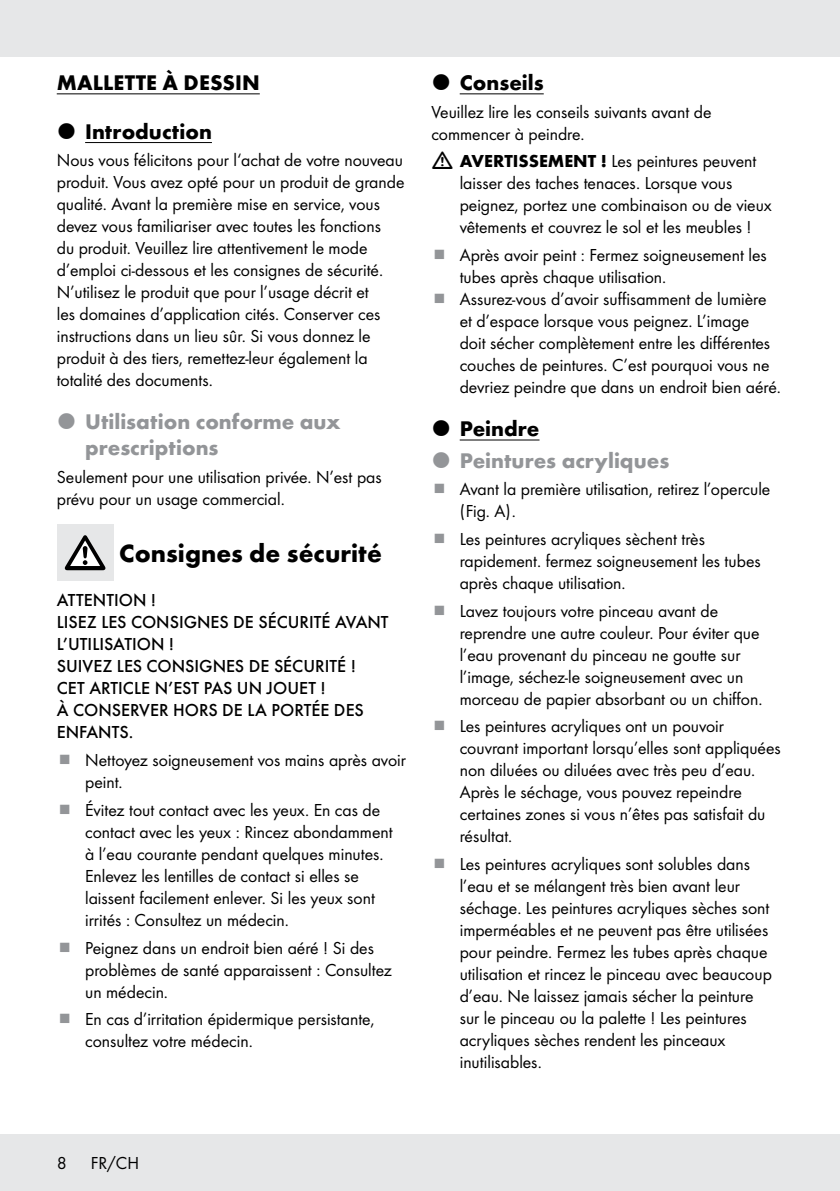
<style>
.page{position:relative;width:840px;height:1191px;background:#fff}
.page>*{position:absolute;margin:0;border:0;box-sizing:border-box;transform-origin:0 0}
.t1{font:700 26px "Futura";color:#000}
.t2{font:700 22px/26px "Futura";color:#939598}
.t3{font:700 22px "Futura";color:#000}
.t4{font:18px/22px "Futura Boo";color:#000}
.t5{font:500 18px/22px "Futura";color:#000}
.s1{font-family:"Futura";font-weight:700}
</style>
<div class="page">
<div style="left:0;top:1134px;width:839px;height:57px;background:#e6e7e8"></div>
<div style="left:0;top:0;width:839px;height:57px;background:#e6e7e8"></div>
<hr style="left:57px;top:93px;width:203px;height:1px;background:#000">
<hr style="left:85px;top:142px;width:127px;height:1px;background:#000">
<div style="left:57px;top:524px;width:56px;height:57px;background:#e6e7e8"></div>
<svg style="left:65px;top:535px;width:40px;height:35px"></svg>
<hr style="left:459px;top:93px;width:84px;height:1px;background:#000">
<hr style="left:459px;top:439px;width:80px;height:1px;background:#000">
<p class="t3" style="left:57px;top:66px;width:204px">MALLETTE À DESSIN</p>
<p class="t3" style="left:85px;top:115px;width:128px">Introduction</p>
<p class="t4" style="left:57px;top:148px;width:349px">Nous vous félicitons pour l‘achat de votre nouveau produit. Vous avez opté pour un produit de grande qualité. Avant la première mise en service, vous devez vous familiariser avec toutes les fonctions<br>du produit. Veuillez lire attentivement le mode d’emploi ci-dessous et les consignes de sécurité.<br>N’utilisez le produit que pour l’usage décrit et<br>les domaines d’application cités. Conserver ces instructions dans un lieu sûr. Si vous donnez le produit à des tiers, remettez-leur également la totalité des documents.</p>
<p class="t2" style="left:85px;top:407px;width:257px">Utilisation conforme aux prescriptions</p>
<p class="t4" style="left:57px;top:465px;width:326px">Seulement pour une utilisation privée. N’est pas prévu pour un usage commercial.</p>
<h1 class="t1" style="left:119px;top:534px;width:264px">Consignes de sécurité</h1>
<p class="t5" style="left:57px;top:588px;width:333px">ATTENTION !<br>LISEZ LES CONSIGNES DE SÉCURITÉ AVANT<br>L’UTILISATION !<br>SUIVEZ LES CONSIGNES DE SÉCURITÉ !<br>CET ARTICLE N’EST PAS UN JOUET !<br>À CONSERVER HORS DE LA PORTÉE DES<br>ENFANTS.</p>
<p class="t4" style="left:85px;top:748px;width:322px">Nettoyez soigneusement vos mains après avoir peint.</p>
<p class="t4" style="left:85px;top:798px;width:309px">Évitez tout contact avec les yeux. En cas de contact avec les yeux : Rincez abondamment à l’eau courante pendant quelques minutes.<br>Enlevez les lentilles de contact si elles se laissent facilement enlever. Si les yeux sont irrités : Consultez un médecin.</p>
<p class="t4" style="left:85px;top:935px;width:308px">Peignez dans un endroit bien aéré ! Si des problèmes de santé apparaissent : Consultez un médecin.</p>
<p class="t4" style="left:85px;top:1007px;width:291px">En cas d’irritation épidermique persistante, consultez votre médecin.</p>
<p class="t3" style="left:459px;top:66px;width:85px">Conseils</p>
<p class="t4" style="left:431px;top:100px;width:281px">Veuillez lire les conseils suivants avant de commencer à peindre.</p>
<p class="t4" style="left:459px;top:149px;width:313px"><span class="s1">AVERTISSEMENT !</span> Les peintures peuvent laisser des taches tenaces. Lorsque vous peignez, portez une combinaison ou de vieux vêtements et couvrez le sol et les meubles !</p>
<p class="t4" style="left:459px;top:243px;width:322px">Après avoir peint : Fermez soigneusement les tubes après chaque utilisation.<br>Assurez-vous d’avoir suffisamment de lumière et d’espace lorsque vous peignez. L’image<br>doit sécher complètement entre les différentes couches de peintures. C’est pourquoi vous ne devriez peindre que dans un endroit bien aéré.</p>
<p class="t3" style="left:459px;top:412px;width:81px">Peindre</p>
<p class="t2" style="left:459px;top:445px;width:211px">Peintures acryliques</p>
<p class="t4" style="left:459px;top:477px;width:312px">Avant la première utilisation, retirez l’opercule (Fig. A).</p>
<p class="t4" style="left:459px;top:527px;width:302px">Les peintures acryliques sèchent très rapidement. fermez soigneusement les tubes après chaque utilisation.</p>
<p class="t4" style="left:459px;top:599px;width:304px">Lavez toujours votre pinceau avant de reprendre une autre couleur. Pour éviter que l’eau provenant du pinceau ne goutte sur l’image, séchez-le soigneusement avec un morceau de papier absorbant ou un chiffon.</p>
<p class="t4" style="left:459px;top:714px;width:322px">Les peintures acryliques ont un pouvoir couvrant important lorsqu’elles sont appliquées non diluées ou diluées avec très peu d’eau.<br>Après le séchage, vous pouvez repeindre certaines zones si vous n’êtes pas satisfait du résultat.</p>
<p class="t4" style="left:459px;top:852px;width:313px">Les peintures acryliques sont solubles dans l’eau et se mélangent très bien avant leur séchage. Les peintures acryliques sèches sont imperméables et ne peuvent pas être utilisées pour peindre. Fermez les tubes après chaque utilisation et rincez le pinceau avec beaucoup d’eau. Ne laissez jamais sécher la peinture sur le pinceau ou la palette ! Les peintures acryliques sèches rendent les pinceaux inutilisables.</p>
<p class="t4" style="left:57px;top:1151px;width:11px">8</p>
<p class="t4" style="left:91px;top:1151px;width:50px">FR/CH</p>
</div>
